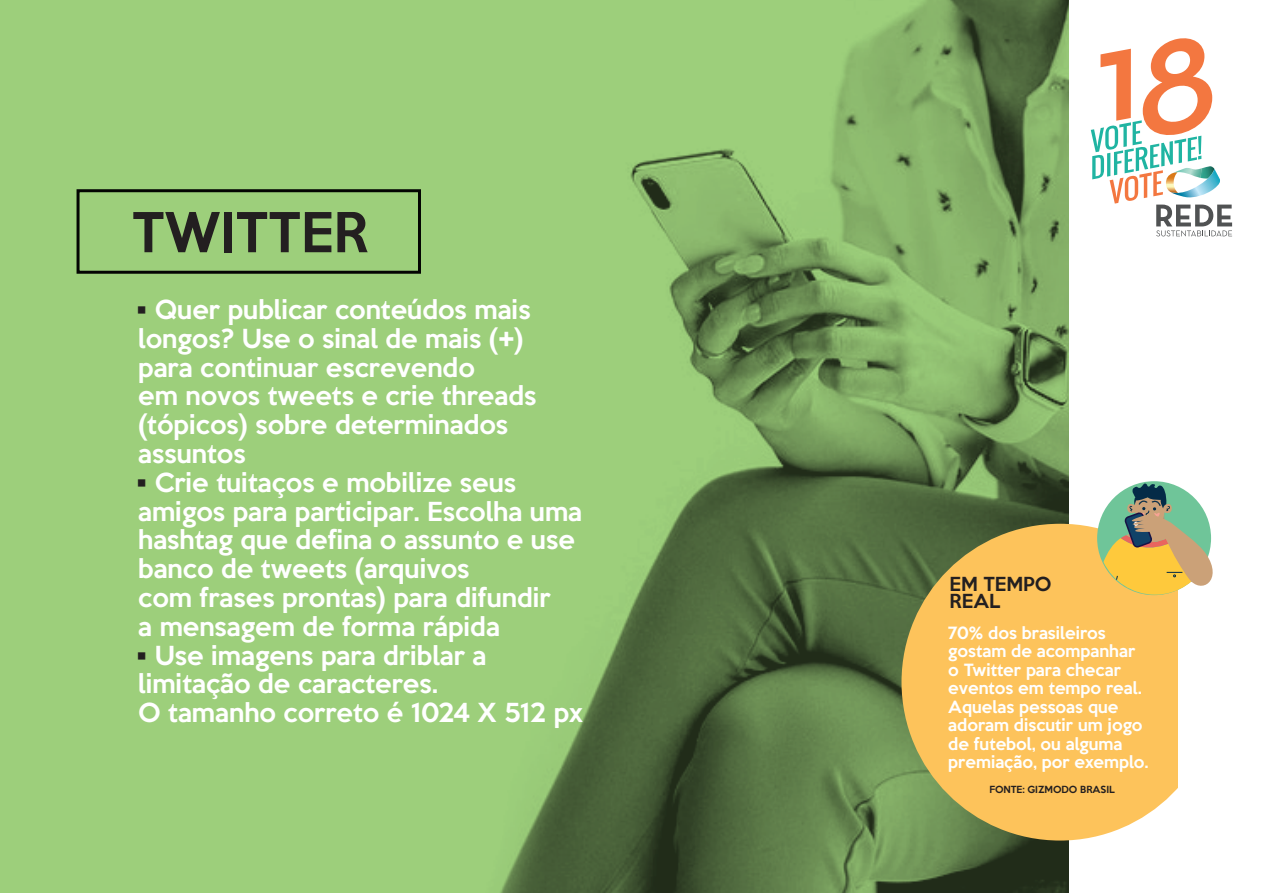
<style>
.page{position:relative;width:1263px;height:893px;background:#fff}
.page>*{position:absolute;margin:0;border:0;box-sizing:border-box;transform-origin:0 0}
.t1{font:500 50.25px "Keep Calm";color:#231f20}
.t2{font:500 24px/28.8px "Keep Calm";color:#fff}
.t3{font:500 17.7px/17.4px "Keep Calm";color:#231f20}
.t4{font:500 15.45px/18.6px "Keep Calm";color:#fff}
.t5{font:500 9px "Keep Calm";color:#231f20}
.s1{color:#231f20}
</style>
<div class="page">
<img style="left:0;top:0;width:1068px;height:893px">
<div style="left:77px;top:189px;width:344px;height:85px;border:3px solid #040503"></div>
<svg style="left:1091px;top:38px;width:141px;height:198px"></svg>
<div style="left:901px;top:524px;width:317px;height:316px;background:#fdc35b;border-radius:50%"></div>
<div style="left:1178px;top:549px;width:59px;height:272px;background:#fff"></div>
<svg style="left:1103px;top:482px;width:110px;height:114px"></svg>
<h1 class="t1" style="left:132px;top:189px;width:238px">TWITTER</h1>
<p class="t2" style="left:138px;top:293px;width:400px"><span class="s1">•</span> Quer publicar conteúdos mais longos? Use o sinal de mais (+) para continuar escrevendo<br>em novos tweets e crie threads (tópicos) sobre determinados assuntos</p>
<p class="t2" style="left:138px;top:466px;width:445px"><span class="s1">•</span> Crie tuitaços e mobilize seus amigos para participar. Escolha uma hashtag que defina o assunto e use banco de tweets (arquivos<br>com frases prontas) para difundir<br>a mensagem de forma rápida</p>
<p class="t2" style="left:138px;top:639px;width:446px"><span class="s1">•</span> Use imagens para driblar a limitação de caracteres.<br>O tamanho correto é 1024 X 512 px</p>
<p class="t3" style="left:949px;top:574px;width:103px">EM TEMPO<br>REAL</p>
<p class="t4" style="left:948px;top:622px;width:202px">70% dos brasileiros gostam de acompanhar o Twitter para checar eventos em tempo real.<br>Aquelas pessoas que adoram discutir um jogo de futebol, ou alguma premiação, por exemplo.</p>
<p class="t5" style="left:989px;top:782px;width:127px">FONTE: GIZMODO BRASIL</p>
</div>
